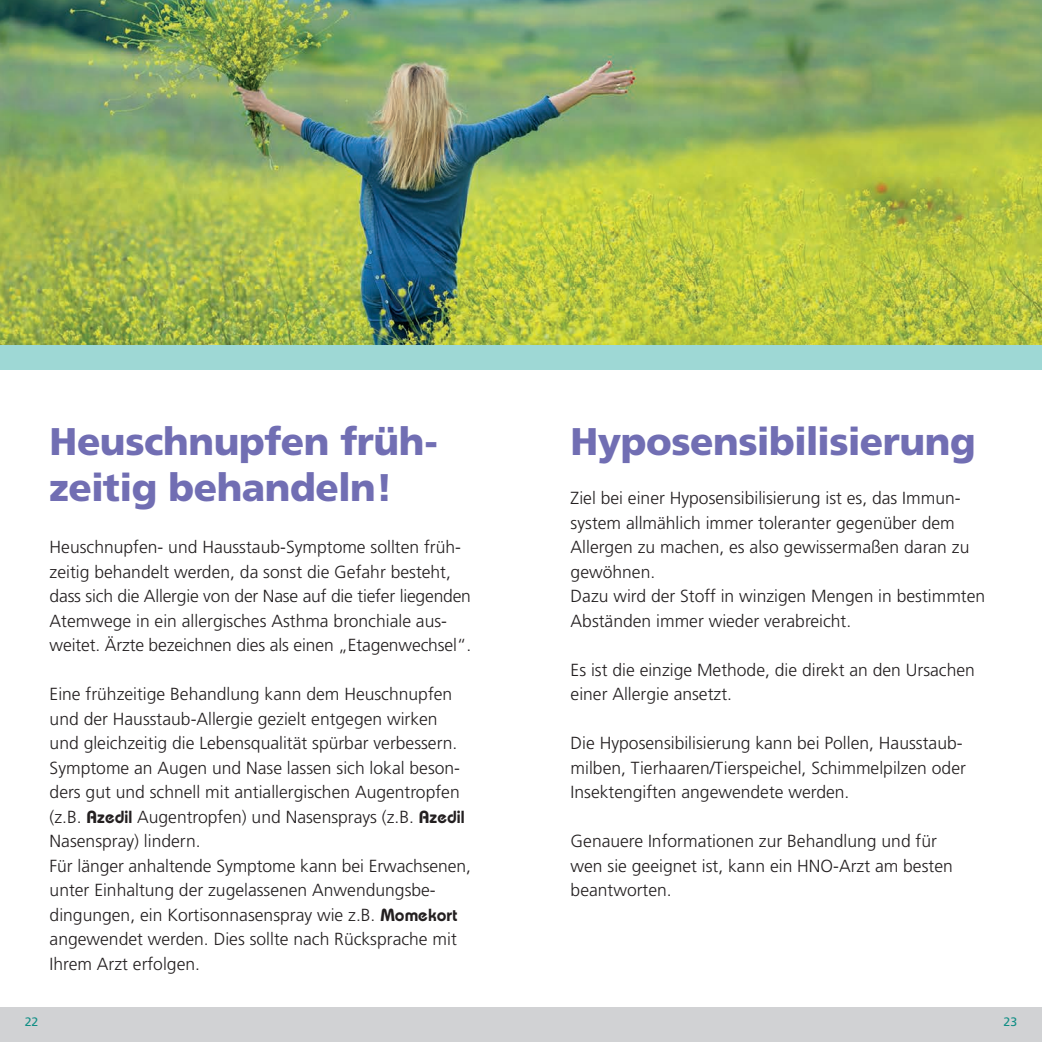
<style>
.page{position:relative;width:1042px;height:1042px;background:#fff}
.page>*{position:absolute;margin:0;border:0;box-sizing:border-box;transform-origin:0 0}
.t1{font:900 38.5px/46.2px "Frutiger";letter-spacing:-.015em;color:#716eb3}
.t2{font:300 17.5px/24.5px "Frutiger";color:#231f20}
.t3{font:12.25px "Frutiger";color:#108e85}
.s1{font-family:"Bauhaus";font-weight:600}
</style>
<div class="page">
<img style="left:0;top:0;width:1042px;height:345px">
<div style="left:0;top:345px;width:1042px;height:24px;background:#9ed8d5"></div>
<div style="left:0;top:1007px;width:1042px;height:35px;background:#d1d2d4"></div>
<h1 class="t1" style="left:50px;top:418px;width:389px">Heuschnupfen früh&shy;zeitig behandeln!</h1>
<p class="t2" style="left:50px;top:535px;width:423px">Heuschnupfen- und Hausstaub-Symptome sollten früh&shy;zeitig behandelt werden, da sonst die Gefahr besteht, dass sich die Allergie von der Nase auf die tiefer liegenden Atemwege in ein allergisches Asthma bronchiale aus&shy;weitet. Ärzte bezeichnen dies als einen „Etagenwechsel“.</p>
<p class="t2" style="left:50px;top:682px;width:423px">Eine frühzeitige Behandlung kann dem Heuschnupfen und der Hausstaub-Allergie gezielt entgegen wirken und gleichzeitig die Lebensqualität spürbar verbessern.<br>Symptome an Augen und Nase lassen sich lokal beson&shy;ders gut und schnell mit antiallergischen Augentropfen (z.B. <span class="s1">Azedil</span> Augentropfen) und Nasensprays (z.B. <span class="s1">Azedil </span>Nasenspray) lindern.<br>Für länger anhaltende Symptome kann bei Erwachsenen, unter Einhaltung der zugelassenen Anwendungsbe&shy;dingungen, ein Kortisonnasenspray wie z.B. <span class="s1">Momekort </span>angewendet werden. Dies sollte nach Rücksprache mit Ihrem Arzt erfolgen.</p>
<h1 class="t1" style="left:570px;top:418px;width:407px">Hyposensibilisierung</h1>
<p class="t2" style="left:570px;top:486px;width:416px">Ziel bei einer Hyposensibilisierung ist es, das Immun&shy;system allmählich immer toleranter gegenüber dem Allergen zu machen, es also gewissermaßen daran zu gewöhnen.<br>Dazu wird der Stoff in winzigen Mengen in bestimmten Abständen immer wieder verabreicht.</p>
<p class="t2" style="left:570px;top:657px;width:406px">Es ist die einzige Methode, die direkt an den Ursachen einer Allergie ansetzt.</p>
<p class="t2" style="left:570px;top:731px;width:397px">Die Hyposensibilisierung kann bei Pollen, Hausstaub&shy;milben, Tierhaaren/Tierspeichel, Schimmelpilzen oder<br>Insektengiften angewendete werden.</p>
<p class="t2" style="left:570px;top:829px;width:384px">Genauere Informationen zur Behandlung und für wen sie geeignet ist, kann ein HNO-Arzt am besten beantworten.</p>
<p class="t3" style="left:25px;top:1015px;width:15px">22</p>
<p class="t3" style="left:1003px;top:1015px;width:15px">23</p>
</div>
